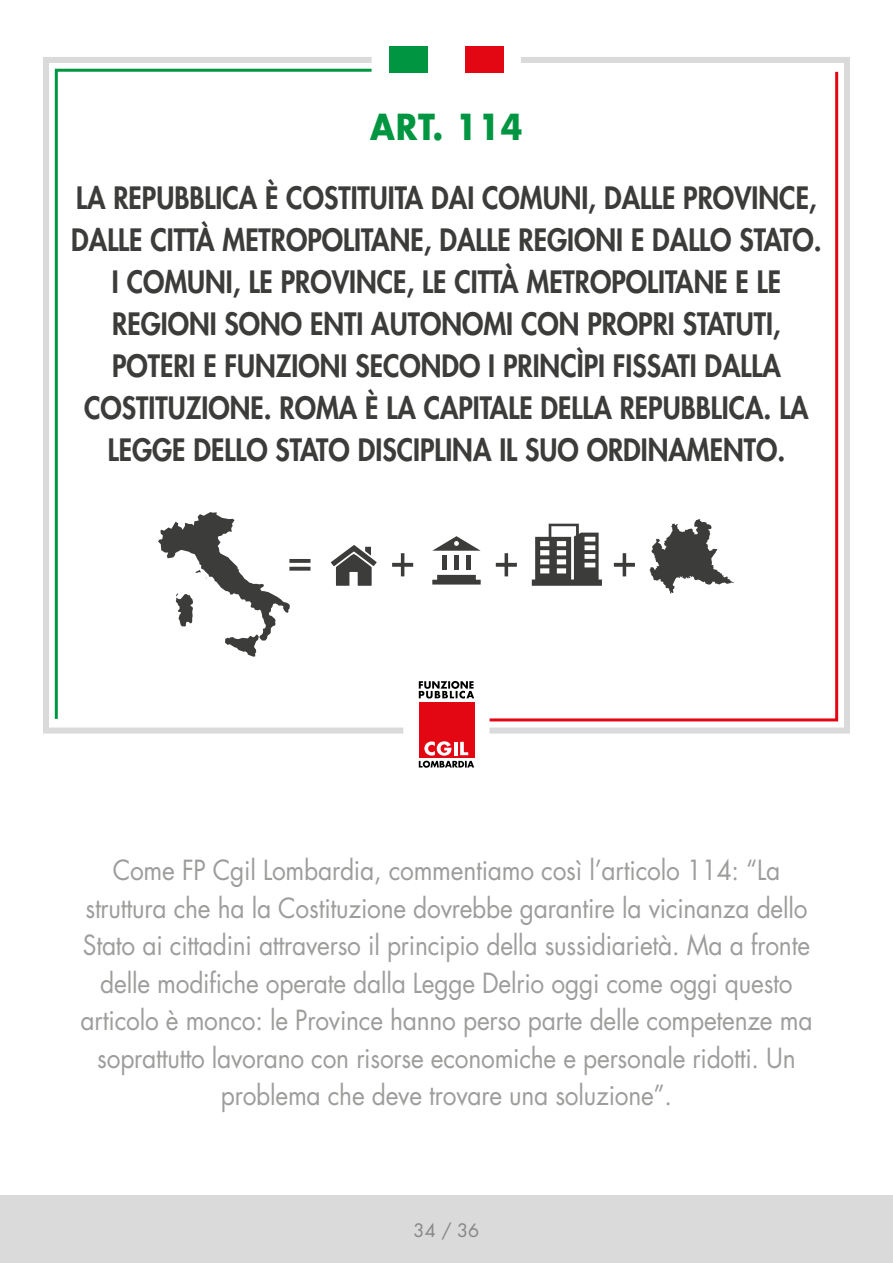
<style>
.page{position:relative;width:893px;height:1263px;background:#fff}
.page>*{position:absolute;margin:0;border:0;box-sizing:border-box;transform-origin:0 0}
.t1{font:700 34.95px "Futura Std";letter-spacing:.025em;color:#009641;scale:.91 1}
.t2{font:800 30px/42px "Futura Std";color:#3c3c3b;text-align:center;scale:.91 1}
.t3{font:27px/37.5px "Futura Std";letter-spacing:-.01em;color:#9d9d9c;text-align:center;scale:.91 1}
.t4{font:18px "Futura Std";color:#878787}
</style>
<div class="page">
<div style="left:0;top:1195px;width:893px;height:68px;background:#dadada"></div>
<svg style="left:43px;top:57px;width:362px;height:677px"></svg>
<svg style="left:53px;top:67px;width:322px;height:655px"></svg>
<svg style="left:489px;top:57px;width:361px;height:677px"></svg>
<div style="left:389px;top:46px;width:38px;height:27px;background:#009641"></div>
<div style="left:466px;top:46px;width:38px;height:27px;background:#e30613"></div>
<div style="left:419px;top:702px;width:55px;height:55px;background:#e30613"></div>
<svg style="left:419px;top:741px;width:55px;height:27px"></svg>
<svg style="left:419px;top:681px;width:55px;height:17px"></svg>
<svg style="left:392px;top:553px;width:21px;height:23px"></svg>
<svg style="left:496px;top:553px;width:21px;height:23px"></svg>
<svg style="left:614px;top:553px;width:21px;height:23px"></svg>
<svg style="left:290px;top:559px;width:20px;height:4px"></svg>
<svg style="left:290px;top:567px;width:20px;height:4px"></svg>
<svg style="left:158px;top:512px;width:132px;height:145px"></svg>
<svg style="left:331px;top:545px;width:46px;height:41px"></svg>
<svg style="left:432px;top:575px;width:49px;height:9px"></svg>
<div style="left:466px;top:555px;width:5px;height:15px;background:#3c3c3b"></div>
<div style="left:454px;top:555px;width:5px;height:15px;background:#3c3c3b"></div>
<div style="left:442px;top:555px;width:5px;height:15px;background:#3c3c3b"></div>
<svg style="left:432px;top:536px;width:49px;height:15px"></svg>
<svg style="left:532px;top:524px;width:70px;height:62px"></svg>
<svg style="left:650px;top:519px;width:84px;height:74px"></svg>
<p class="t1" style="left:370px;top:104px;width:169px">ART. 114</p>
<p class="t2" style="left:71px;top:177px;width:826px">LA REPUBBLICA È COSTITUITA DAI COMUNI, DALLE PROVINCE, DALLE CITTÀ METROPOLITANE, DALLE REGIONI E DALLO STATO.<br>I COMUNI, LE PROVINCE, LE CITTÀ METROPOLITANE E LE REGIONI SONO ENTI AUTONOMI CON PROPRI STATUTI, POTERI E FUNZIONI SECONDO I PRINCÌPI FISSATI DALLA COSTITUZIONE. ROMA È LA CAPITALE DELLA REPUBBLICA. LA LEGGE DELLO STATO DISCIPLINA IL SUO ORDINAMENTO.</p>
<p class="t3" style="left:80px;top:852px;width:806px">Come FP Cgil Lombardia, commentiamo così l’articolo 114: “La struttura che ha la Costituzione dovrebbe garantire la vicinanza dello Stato ai cittadini attraverso il principio della sussidiarietà. Ma a fronte delle modifiche operate dalla Legge Delrio oggi come oggi questo articolo è monco: le Province hanno perso parte delle competenze ma soprattutto lavorano con risorse economiche e personale ridotti. Un problema che deve trovare una soluzione”.</p>
<p class="t4" style="left:414px;top:1218px;width:67px">34 / 36</p>
</div>
